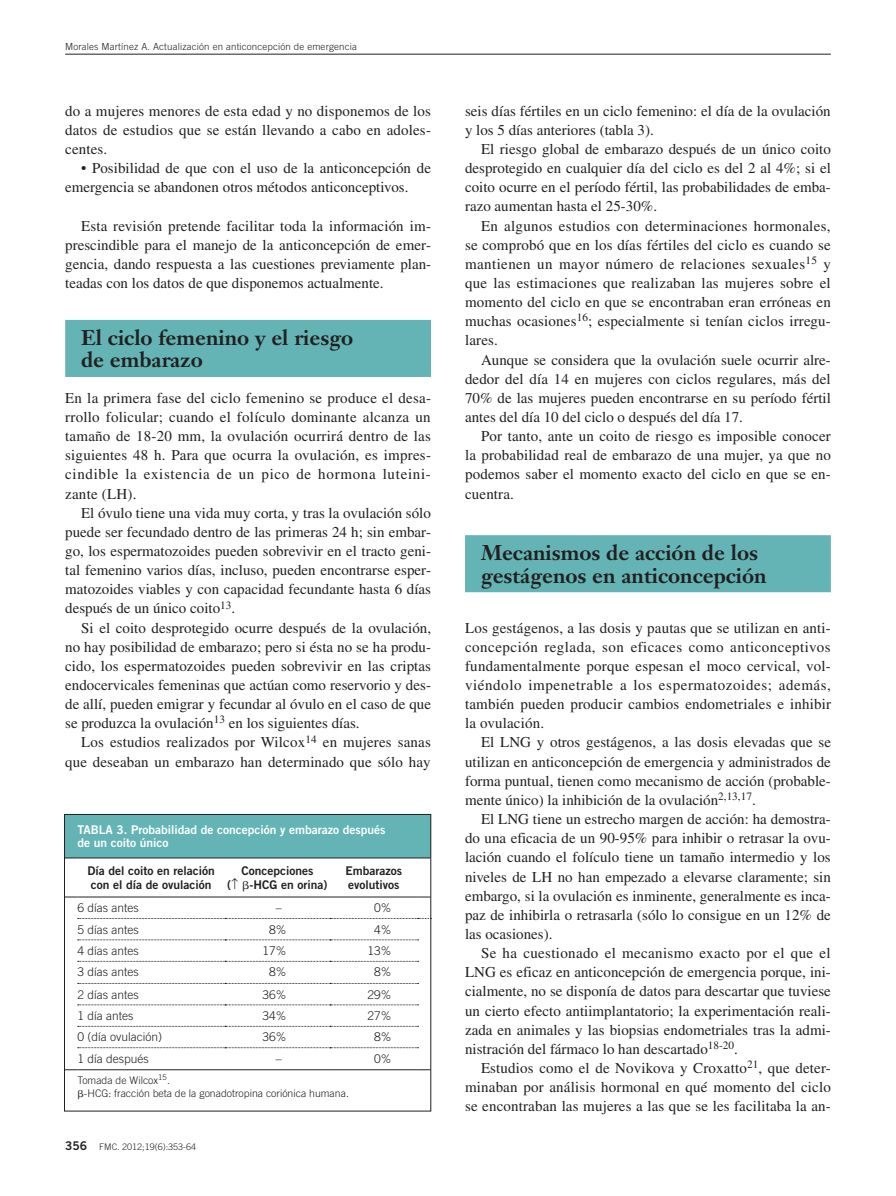
<style>
.page{position:relative;width:896px;height:1196px;background:#fff}
.page>*{position:absolute;margin:0;border:0;box-sizing:border-box;transform-origin:0 0}
._23_Título_1__2_líne{font:700 21px/22.6px "Janson Text LT Std";color:#231f20}
._20_Texto_general{font:15px/19.2px "Times LT Std";color:#231f20;text-align:justify}
._201_Texto_general_s{font:15px/19.2px "Times LT Std";letter-spacing:.015em;color:#231f20;text-align:justify}
._46_Texto_tabla{font:300 12px "Trade Gothic LT Std";color:#231f20}
._44_Celdilla_tabla{font:12px/13.5px "Trade Gothic LT Std Bd 2";color:#231f20}
._42_TIT_TABLA{font:12px/13.5px "Trade Gothic LT Std Bd 2";color:#fff}
._48_Nota_tabla{font:300 10.5px "Trade Gothic LT Std";color:#231f20}
.t1{font:300 9.75px "Trade Gothic LT Std";letter-spacing:.015em;color:#231f20}
.t2{font:300 9px "Trade Gothic LT Std";color:#231f20}
.s1{font-family:"Trade Gothic LT Std Bd 2";font-weight:400;font-size:12px}
</style>
<div class="page">
<hr style="left:65px;top:54px;width:766px;height:1px;background:#231f20">
<div style="left:65px;top:320px;width:366px;height:57px;background:#64b4b5"></div>
<div style="left:465px;top:535px;width:366px;height:57px;background:#64b4b5"></div>
<div style="left:65px;top:814px;width:365px;height:43px;background:#64b4b5"></div>
<hr style="left:77px;top:1069px;width:148px;height:1px;background:#231f20">
<hr style="left:225px;top:1069px;width:105px;height:1px;background:#231f20">
<hr style="left:330px;top:1069px;width:88px;height:1px;background:#231f20">
<hr style="left:77px;top:857px;width:148px;height:1px;background:#231f20">
<hr style="left:225px;top:857px;width:105px;height:1px;background:#231f20">
<hr style="left:330px;top:857px;width:88px;height:1px;background:#231f20">
<hr style="left:77px;top:896px;width:148px;height:1px;background:#231f20">
<hr style="left:225px;top:896px;width:105px;height:1px;background:#231f20">
<hr style="left:330px;top:896px;width:88px;height:1px;background:#231f20">
<svg style="left:78px;top:939px;width:340px;height:1px"></svg>
<svg style="left:78px;top:960px;width:340px;height:1px"></svg>
<svg style="left:78px;top:1004px;width:340px;height:1px"></svg>
<svg style="left:78px;top:1025px;width:340px;height:1px"></svg>
<svg style="left:78px;top:1047px;width:340px;height:1px"></svg>
<svg style="left:78px;top:918px;width:351px;height:1px"></svg>
<div style="left:64px;top:814px;width:367px;height:296px;border:1px solid #231f20"></div>
<p class="t1" style="left:65px;top:40px;width:293px">Morales Martínez A. Actualización en anticoncepción de emergencia</p>
<p class="_20_Texto_general" style="left:65px;top:101px;width:367px">do a mujeres menores de esta edad y no disponemos de los datos de estudios que se están llevando a cabo en adoles&shy;centes.</p>
<p class="_20_Texto_general" style="left:65px;top:158px;width:367px;text-indent:16px">• Posibilidad de que con el uso de la anticoncepción de emergencia se abandonen otros métodos anticonceptivos.</p>
<p class="_20_Texto_general" style="left:65px;top:216px;width:367px;text-indent:16px">Esta revisión pretende facilitar toda la información im&shy;prescindible para el manejo de la anticoncepción de emer&shy;gencia, dando respuesta a las cuestiones previamente plan&shy;teadas con los datos de que disponemos actualmente.</p>
<p class="_23_Título_1__2_líne" style="left:81px;top:326px;width:273px">El ciclo femenino y el riesgo de embarazo</p>
<p class="_201_Texto_general_s" style="left:65px;top:388px;width:367px">En la primera fase del ciclo femenino se produce el desa&shy;rrollo folicular; cuando el folículo dominante alcanza un tamaño de 18-20 mm, la ovulación ocurrirá dentro de las siguientes 48 h. Para que ocurra la ovulación, es impres&shy;cindible la existencia de un pico de hormona luteini&shy;zante (LH).</p>
<p class="_20_Texto_general" style="left:65px;top:503px;width:367px;text-indent:16px">El óvulo tiene una vida muy corta, y tras la ovulación sólo puede ser fecundado dentro de las primeras 24 h; sin embar&shy;go, los espermatozoides pueden sobrevivir en el tracto geni&shy;tal femenino varios días, incluso, pueden encontrarse esper&shy;matozoides viables y con capacidad fecundante hasta 6 días después de un único coito<sup>13</sup>.</p>
<p class="_20_Texto_general" style="left:65px;top:617px;width:367px;text-indent:16px">Si el coito desprotegido ocurre después de la ovulación, no hay posibilidad de embarazo; pero si ésta no se ha produ&shy;cido, los espermatozoides pueden sobrevivir en las criptas endocervicales femeninas que actúan como reservorio y des&shy;de allí, pueden emigrar y fecundar al óvulo en el caso de que se produzca la ovulación<sup>13</sup> en los siguientes días.</p>
<p class="_20_Texto_general" style="left:65px;top:732px;width:367px;text-align:right">Los estudios realizados por Wilcox<sup>14</sup> en mujeres sanas que deseaban un embarazo han determinado que sólo hay</p>
<p class="_42_TIT_TABLA" style="left:77px;top:822px;width:310px">TABLA 3. Probabilidad de concepción y embarazo después de un coito único</p>
<p class="_44_Celdilla_tabla" style="left:88px;top:863px;width:129px">Día del coito en relación con el día de ovulación</p>
<p class="_44_Celdilla_tabla" style="left:227px;top:863px;width:102px;text-align:center">Concepciones<br>(↑ -HCG en orina)</p>
<p class="_44_Celdilla_tabla" style="left:345px;top:863px;width:58px">Embarazos evolutivos</p>
<p class="_46_Texto_tabla" style="left:77px;top:900px;width:63px">6 días antes</p>
<p class="_46_Texto_tabla" style="left:276px;top:900px;width:7px">–</p>
<p class="_46_Texto_tabla" style="left:374px;top:900px;width:19px">0%</p>
<p class="_46_Texto_tabla" style="left:77px;top:921px;width:63px">5 días antes</p>
<p class="_46_Texto_tabla" style="left:269px;top:921px;width:19px">8%</p>
<p class="_46_Texto_tabla" style="left:374px;top:921px;width:19px">4%</p>
<p class="_46_Texto_tabla" style="left:77px;top:943px;width:63px">4 días antes</p>
<p class="_46_Texto_tabla" style="left:263px;top:943px;width:26px">17%</p>
<p class="_46_Texto_tabla" style="left:367px;top:943px;width:26px">13%</p>
<p class="_46_Texto_tabla" style="left:77px;top:964px;width:63px">3 días antes</p>
<p class="_46_Texto_tabla" style="left:269px;top:964px;width:19px">8%</p>
<p class="_46_Texto_tabla" style="left:374px;top:964px;width:19px">8%</p>
<p class="_46_Texto_tabla" style="left:77px;top:986px;width:63px">2 días antes</p>
<p class="_46_Texto_tabla" style="left:263px;top:986px;width:26px">36%</p>
<p class="_46_Texto_tabla" style="left:367px;top:986px;width:26px">29%</p>
<p class="_46_Texto_tabla" style="left:77px;top:1008px;width:58px">1 día antes</p>
<p class="_46_Texto_tabla" style="left:263px;top:1008px;width:26px">34%</p>
<p class="_46_Texto_tabla" style="left:367px;top:1008px;width:26px">27%</p>
<p class="_46_Texto_tabla" style="left:77px;top:1029px;width:86px">0 (día ovulación)</p>
<p class="_46_Texto_tabla" style="left:263px;top:1029px;width:26px">36%</p>
<p class="_46_Texto_tabla" style="left:374px;top:1029px;width:19px">8%</p>
<p class="_46_Texto_tabla" style="left:77px;top:1051px;width:73px">1 día después</p>
<p class="_46_Texto_tabla" style="left:276px;top:1051px;width:7px">–</p>
<p class="_46_Texto_tabla" style="left:374px;top:1051px;width:19px">0%</p>
<p class="_48_Nota_tabla" style="left:77px;top:1073px;width:94px">Tomada de Wilcox<sup>15</sup>.</p>
<p class="_48_Nota_tabla" style="left:84px;top:1086px;width:266px">-HCG: fracción beta de la gonadotropina coriónica humana.</p>
<p class="t2" style="left:65px;top:1140px;width:133px"><span class="s1">356</span> FMC. 2012;19(6):353-64</p>
<p class="_20_Texto_general" style="left:465px;top:101px;width:367px">seis días fértiles en un ciclo femenino: el día de la ovulación y los 5 días anteriores (tabla 3).</p>
<p class="_20_Texto_general" style="left:465px;top:139px;width:367px;text-indent:16px">El riesgo global de embarazo después de un único coito desprotegido en cualquier día del ciclo es del 2 al 4%; si el coito ocurre en el período fértil, las probabilidades de emba&shy;razo aumentan hasta el 25-30%.</p>
<p class="_20_Texto_general" style="left:465px;top:216px;width:367px;text-indent:16px">En algunos estudios con determinaciones hormonales, se comprobó que en los días fértiles del ciclo es cuando se mantienen un mayor número de relaciones sexuales<sup>15</sup> y que las estimaciones que realizaban las mujeres sobre el momento del ciclo en que se encontraban eran erróneas en muchas ocasiones<sup>16</sup>; especialmente si tenían ciclos irregu&shy;lares.</p>
<p class="_20_Texto_general" style="left:465px;top:350px;width:367px;text-indent:16px">Aunque se considera que la ovulación suele ocurrir alre&shy;dedor del día 14 en mujeres con ciclos regulares, más del 70% de las mujeres pueden encontrarse en su período fértil antes del día 10 del ciclo o después del día 17.</p>
<p class="_20_Texto_general" style="left:465px;top:426px;width:367px;text-indent:16px">Por tanto, ante un coito de riesgo es imposible conocer la probabilidad real de embarazo de una mujer, ya que no podemos saber el momento exacto del ciclo en que se en&shy;cuentra.</p>
<p class="_23_Título_1__2_líne" style="left:481px;top:541px;width:287px">Mecanismos de acción de los gestágenos en anticoncepción</p>
<p class="_201_Texto_general_s" style="left:465px;top:617px;width:367px">Los gestágenos, a las dosis y pautas que se utilizan en anti&shy;concepción reglada, son eficaces como anticonceptivos fundamentalmente porque espesan el moco cervical, vol&shy;viéndolo impenetrable a los espermatozoides; además, también pueden producir cambios endometriales e inhibir la ovulación.</p>
<p class="_20_Texto_general" style="left:465px;top:732px;width:367px;text-indent:16px">El LNG y otros gestágenos, a las dosis elevadas que se utilizan en anticoncepción de emergencia y administrados de forma puntual, tienen como mecanismo de acción (probable&shy;mente único) la inhibición de la ovulación<sup>2,13,17</sup>.</p>
<p class="_20_Texto_general" style="left:465px;top:809px;width:367px;text-indent:16px">El LNG tiene un estrecho margen de acción: ha demostra&shy;do una eficacia de un 90-95% para inhibir o retrasar la ovu&shy;lación cuando el folículo tiene un tamaño intermedio y los niveles de LH no han empezado a elevarse claramente; sin embargo, si la ovulación es inminente, generalmente es inca&shy;paz de inhibirla o retrasarla (sólo lo consigue en un 12% de las ocasiones).</p>
<p class="_20_Texto_general" style="left:465px;top:943px;width:367px;text-indent:16px">Se ha cuestionado el mecanismo exacto por el que el LNG es eficaz en anticoncepción de emergencia porque, ini&shy;cialmente, no se disponía de datos para descartar que tuviese un cierto efecto antiimplantatorio; la experimentación reali&shy;zada en animales y las biopsias endometriales tras la admi&shy;nistración del fármaco lo han descartado<sup>18-20</sup>.</p>
<p class="_20_Texto_general" style="left:465px;top:1058px;width:367px;text-indent:16px">Estudios como el de Novikova y Croxatto<sup>21</sup>, que deter&shy;minaban por análisis hormonal en qué momento del ciclo se encontraban las mujeres a las que se les facilitaba la an-</p>
</div>
